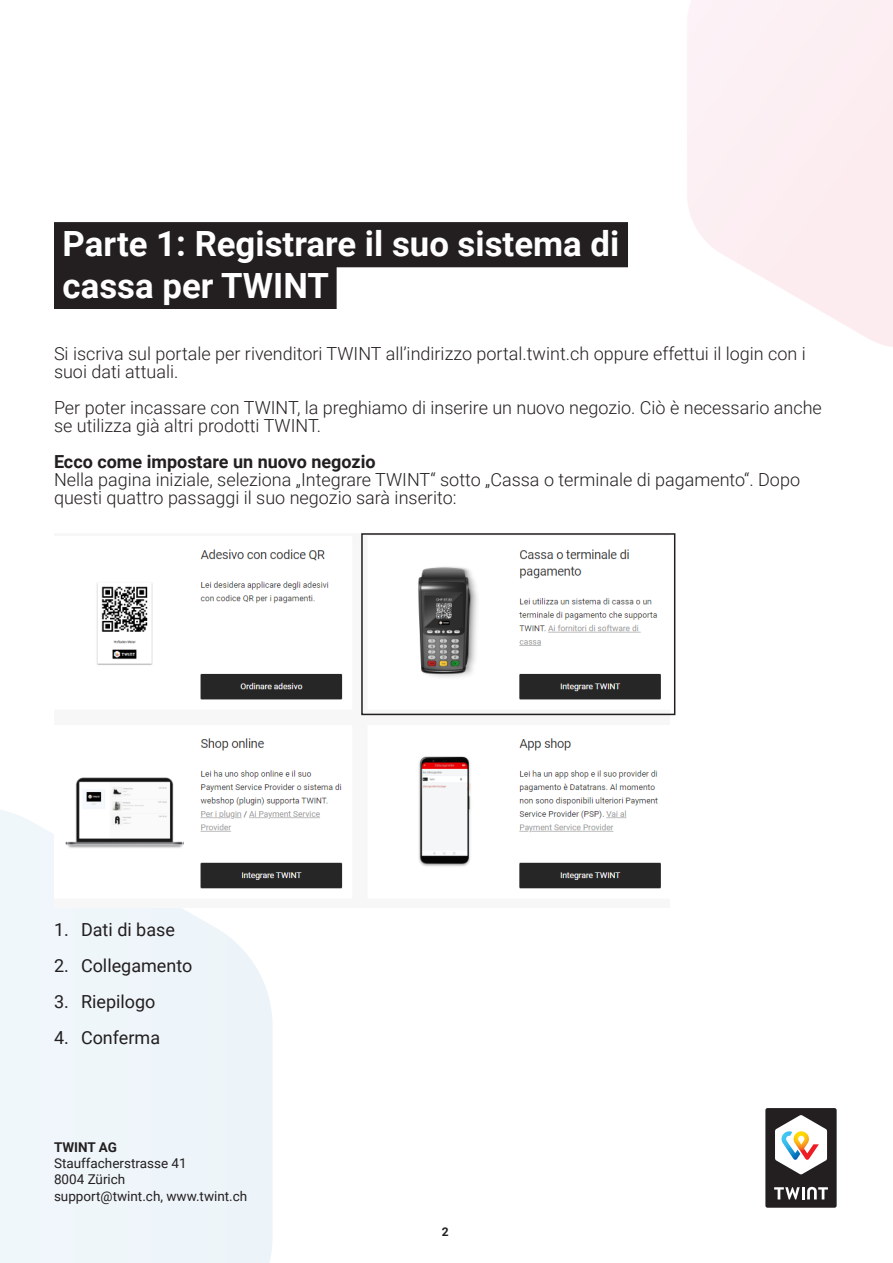
<style>
.page{position:relative;width:893px;height:1263px;background:#fff}
.page>*{position:absolute;margin:0;border:0;box-sizing:border-box;transform-origin:0 0}
.Block_Pos{font:700 34.8px "Roboto";color:#fff}
.Lead{font:300 18px/18px "Roboto";color:#231f20}
.t1{font:18px "Roboto";color:#231f20}
.Lead-2{font:700 18px "Roboto";color:#231f20}
.t2{font:13.5px/16.2px "Roboto";color:#231f20}
.t3{font:700 13.5px "Roboto";color:#231f20}
.t4{font:700 12px "Roboto";color:#231f20}
</style>
<div class="page">
<div style="left:765px;top:1108px;width:72px;height:100px;background:#231f20;border-radius:2px"></div>
<svg style="left:774px;top:1187px;width:54px;height:12px"></svg>
<svg style="left:775px;top:1115px;width:52px;height:59px"></svg>
<div style="left:0;top:810px;width:273px;height:453px;background:#eff6fa"></div>
<img style="left:54px;top:549px;width:616px;height:359px">
<div style="left:54px;top:222px;width:574px;height:45px;background:#231f20"></div>
<div style="left:54px;top:264px;width:283px;height:45px;background:#231f20"></div>
<div style="left:361px;top:533px;width:314px;height:182px;border:2px solid #231f20"></div>
<p class="Block_Pos" style="left:63px;top:219px;width:558px">Parte 1: Registrare il suo sistema di</p>
<p class="Block_Pos" style="left:63px;top:261px;width:268px">cassa per TWINT</p>
<p class="Lead" style="left:54px;top:344px;width:753px">Si iscriva sul portale per rivenditori TWINT all’indirizzo portal.twint.ch oppure effettui il login con i suoi dati attuali.</p>
<p class="Lead" style="left:54px;top:398px;width:769px">Per poter incassare con TWINT, la preghiamo di inserire un nuovo negozio. Ciò è necessario anche se utilizza già altri prodotti TWINT.</p>
<p class="Lead-2" style="left:54px;top:449px;width:323px">Ecco come impostare un nuovo negozio</p>
<p class="Lead" style="left:54px;top:470px;width:748px">Nella pagina iniziale, seleziona „Integrare TWINT“ sotto „Cassa o terminale di pagamento“. Dopo questi quattro passaggi il suo negozio sarà inserito:</p>
<p class="t1" style="left:54px;top:917px;width:123px">1. Dati di base</p>
<p class="t1" style="left:54px;top:953px;width:140px">2. Collegamento</p>
<p class="t1" style="left:54px;top:989px;width:103px">3. Riepilogo</p>
<p class="t1" style="left:54px;top:1025px;width:108px">4. Conferma</p>
<p class="t3" style="left:54px;top:1138px;width:64px">TWINT AG</p>
<p class="t2" style="left:54px;top:1155px;width:195px">Stauffacherstrasse 41<br>8004 Zürich<br>support@twint.ch, www.twint.ch</p>
<p class="t4" style="left:442px;top:1223px;width:8px">2</p>
</div>
